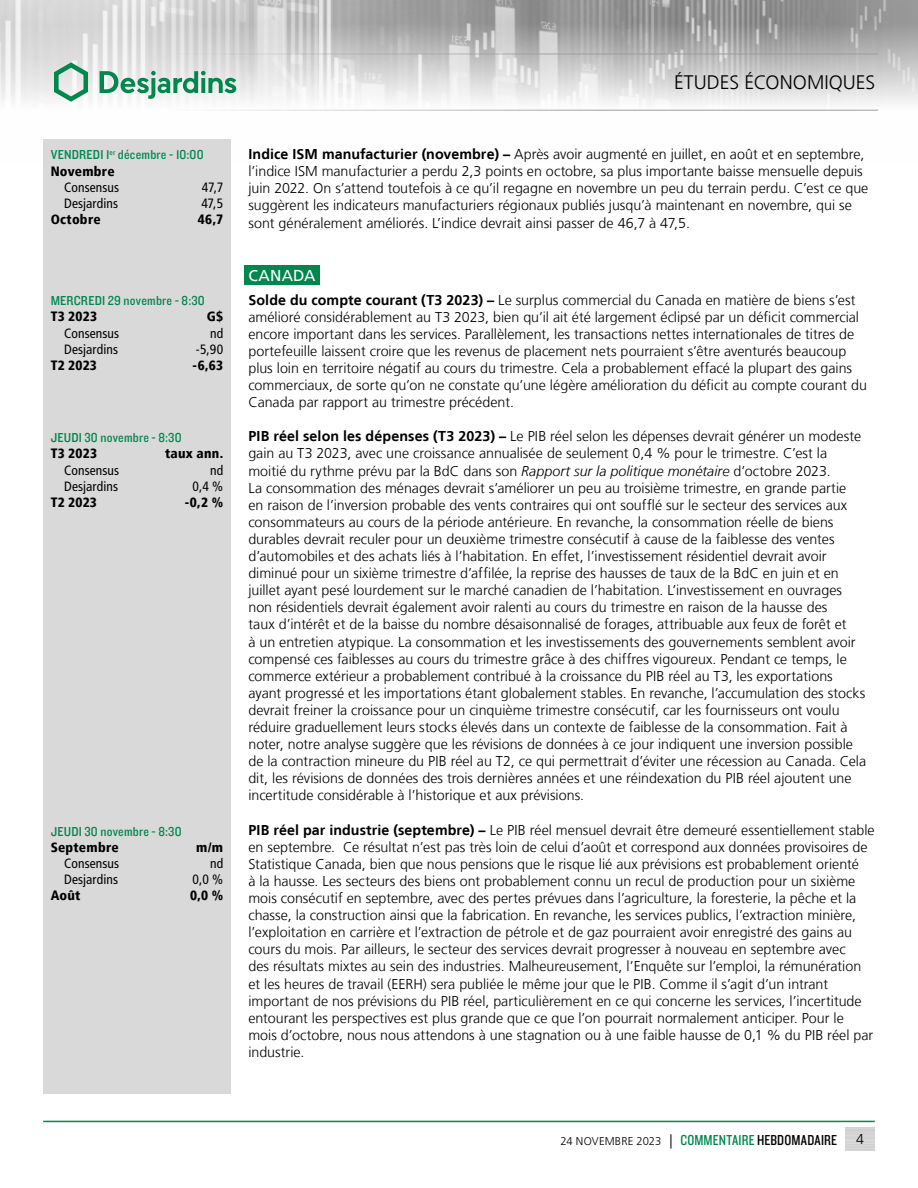
<style>
.page{position:relative;width:918px;height:1188px;background:#fff}
.page>*{position:absolute;margin:0;border:0;box-sizing:border-box;transform-origin:0 0}
.t1{font:300 19.5px "Frutiger LT";color:#000}
.t2{font:15.75px "Frutiger LT";letter-spacing:.01em;color:#fff}
.t3{font:300 14.25px/17.1px "Frutiger LT";color:#000}
.t4{font:condensed 13.5px "Frutiger LT";letter-spacing:.01em;color:#000}
.t5{font:13.5px "Knockout 30 Junior Welterwt";letter-spacing:.015em;color:#00874e}
.t6{font:900 condensed 13.5px "Frutiger LT";letter-spacing:.02em;color:#000}
.t7{font:300 11.25px "Frutiger LT";letter-spacing:.005em;color:#000}
.s1{font-weight:700}
.s2{font-style:italic}
.s3{font-size:14.25px}
.s4{font-family:"Knockout 29 Junior Ltweight";font-weight:400;font-size:15px;color:#00874e}
.s5{font-family:"Knockout 29 Junior Ltweight";font-weight:400;font-size:15px}
</style>
<div class="page">
<img style="left:0;top:0;width:918px;height:110px">
<hr style="left:0;top:54px;width:878px;height:1px;background:#9d9d9c">
<hr style="left:0;top:110px;width:878px;height:1px;background:#9d9d9c">
<svg style="left:54px;top:62px;width:34px;height:40px"></svg>
<svg style="left:100px;top:71px;width:136px;height:28px"></svg>
<hr style="left:43px;top:1121px;width:832px;height:1px;background:#00874e">
<div style="left:244px;top:265px;width:76px;height:20px;background:#00874e"></div>
<div style="left:43px;top:139px;width:188px;height:955px;background:#d9d9d9"></div>
<p class="t5" style="left:51px;top:146px;width:154px">VENDREDI 1<sup>er</sup> décembre - 10:00</p>
<p class="t6" style="left:51px;top:163px;width:65px">Novembre</p>
<p class="t4" style="left:64px;top:179px;width:57px">Consensus</p>
<p class="t4" style="left:202px;top:179px;width:23px">47,7</p>
<p class="t4" style="left:64px;top:195px;width:55px">Desjardins</p>
<p class="t4" style="left:201px;top:195px;width:23px">47,5</p>
<p class="t6" style="left:51px;top:211px;width:52px">Octobre</p>
<p class="t6" style="left:198px;top:211px;width:27px">46,7</p>
<p class="t5" style="left:51px;top:292px;width:156px">MERCREDI 29 novembre - 8:30</p>
<p class="t6" style="left:51px;top:309px;width:48px">T3 2023</p>
<p class="t6" style="left:207px;top:309px;width:18px">G$</p>
<p class="t4" style="left:64px;top:325px;width:57px">Consensus</p>
<p class="t4" style="left:210px;top:325px;width:15px">nd</p>
<p class="t4" style="left:64px;top:341px;width:55px">Desjardins</p>
<p class="t4" style="left:196px;top:341px;width:29px">-5,90</p>
<p class="t6" style="left:51px;top:357px;width:48px">T2 2023</p>
<p class="t6" style="left:193px;top:357px;width:32px">-6,63</p>
<p class="t5" style="left:51px;top:429px;width:132px">JEUDI 30 novembre - 8:30</p>
<p class="t6" style="left:51px;top:446px;width:48px">T3 2023</p>
<p class="t6" style="left:165px;top:446px;width:60px">taux ann.</p>
<p class="t4" style="left:64px;top:462px;width:57px">Consensus</p>
<p class="t4" style="left:210px;top:462px;width:15px">nd</p>
<p class="t4" style="left:64px;top:478px;width:55px">Desjardins</p>
<p class="t4" style="left:192px;top:478px;width:32px">0,4 %</p>
<p class="t6" style="left:51px;top:494px;width:48px">T2 2023</p>
<p class="t6" style="left:185px;top:494px;width:40px">-0,2 %</p>
<p class="t5" style="left:51px;top:822px;width:132px">JEUDI 30 novembre - 8:30</p>
<p class="t6" style="left:51px;top:839px;width:70px">Septembre</p>
<p class="t6" style="left:196px;top:839px;width:28px">m/m</p>
<p class="t4" style="left:64px;top:855px;width:57px">Consensus</p>
<p class="t4" style="left:210px;top:855px;width:15px">nd</p>
<p class="t4" style="left:64px;top:872px;width:55px">Desjardins</p>
<p class="t4" style="left:193px;top:872px;width:32px">0,0 %</p>
<p class="t6" style="left:51px;top:888px;width:31px">Août</p>
<p class="t6" style="left:190px;top:888px;width:35px">0,0 %</p>
<h1 class="t1" style="left:674px;top:72px;width:203px">ÉTUDES ÉCONOMIQUES</h1>
<p class="t3" style="left:248px;top:146px;width:622px"><span class="s1">Indice ISM manufacturier (novembre) –</span> Après avoir augmenté en juillet, en août et en septembre, l’indice ISM manufacturier a perdu 2,3 points en octobre, sa plus importante baisse mensuelle depuis juin 2022. On s’attend toutefois à ce qu’il regagne en novembre un peu du terrain perdu. C’est ce que suggèrent les indicateurs manufacturiers régionaux publiés jusqu’à maintenant en novembre, qui se sont généralement améliorés. L’indice devrait ainsi passer de 46,7 à 47,5.</p>
<p class="t2" style="left:248px;top:266px;width:69px">CANADA</p>
<p class="t3" style="left:248px;top:291px;width:620px"><span class="s1">Solde du compte courant (T3 2023) –</span> Le surplus commercial du Canada en matière de biens s’est amélioré considérablement au T3 2023, bien qu’il ait été largement éclipsé par un déficit commercial encore important dans les services. Parallèlement, les transactions nettes internationales de titres de portefeuille laissent croire que les revenus de placement nets pourraient s’être aventurés beaucoup plus loin en territoire négatif au cours du trimestre. Cela a probablement effacé la plupart des gains commerciaux, de sorte qu’on ne constate qu’une légère amélioration du déficit au compte courant du Canada par rapport au trimestre précédent.</p>
<p class="t3" style="left:248px;top:428px;width:619px"><span class="s1">PIB réel selon les dépenses (T3 2023) –</span> Le PIB réel selon les dépenses devrait générer un modeste gain au T3 2023, avec une croissance annualisée de seulement 0,4 % pour le trimestre. C’est la moitié du rythme prévu par la BdC dans son <span class="s2">Rapport sur la politique monétaire</span> d’octobre 2023.<br>La consommation des ménages devrait s’améliorer un peu au troisième trimestre, en grande partie<br>en raison de l’inversion probable des vents contraires qui ont soufflé sur le secteur des services aux consommateurs au cours de la période antérieure. En revanche, la consommation réelle de biens durables devrait reculer pour un deuxième trimestre consécutif à cause de la faiblesse des ventes d’automobiles et des achats liés à l’habitation. En effet, l’investissement résidentiel devrait avoir diminué pour un sixième trimestre d’affilée, la reprise des hausses de taux de la BdC en juin et en juillet ayant pesé lourdement sur le marché canadien de l’habitation. L’investissement en ouvrages non résidentiels devrait également avoir ralenti au cours du trimestre en raison de la hausse des<br>taux d’intérêt et de la baisse du nombre désaisonnalisé de forages, attribuable aux feux de forêt et<br>à un entretien atypique. La consommation et les investissements des gouvernements semblent avoir compensé ces faiblesses au cours du trimestre grâce à des chiffres vigoureux. Pendant ce temps, le commerce extérieur a probablement contribué à la croissance du PIB réel au T3, les exportations ayant progressé et les importations étant globalement stables. En revanche, l’accumulation des stocks devrait freiner la croissance pour un cinquième trimestre consécutif, car les fournisseurs ont voulu réduire graduellement leurs stocks élevés dans un contexte de faiblesse de la consommation. Fait à noter, notre analyse suggère que les révisions de données à ce jour indiquent une inversion possible de la contraction mineure du PIB réel au T2, ce qui permettrait d’éviter une récession au Canada. Cela dit, les révisions de données des trois dernières années et une réindexation du PIB réel ajoutent une incertitude considérable à l’historique et aux prévisions.</p>
<p class="t3" style="left:248px;top:821px;width:628px"><span class="s1">PIB réel par industrie (septembre) –</span> Le PIB réel mensuel devrait être demeuré essentiellement stable en septembre. Ce résultat n’est pas très loin de celui d’août et correspond aux données provisoires de Statistique Canada, bien que nous pensions que le risque lié aux prévisions est probablement orienté<br>à la hausse. Les secteurs des biens ont probablement connu un recul de production pour un sixième mois consécutif en septembre, avec des pertes prévues dans l’agriculture, la foresterie, la pêche et la chasse, la construction ainsi que la fabrication. En revanche, les services publics, l’extraction minière, l’exploitation en carrière et l’extraction de pétrole et de gaz pourraient avoir enregistré des gains au cours du mois. Par ailleurs, le secteur des services devrait progresser à nouveau en septembre avec<br>des résultats mixtes au sein des industries. Malheureusement, l’Enquête sur l’emploi, la rémunération et les heures de travail (EERH) sera publiée le même jour que le PIB. Comme il s’agit d’un intrant important de nos prévisions du PIB réel, particulièrement en ce qui concerne les services, l’incertitude entourant les perspectives est plus grande que ce que l’on pourrait normalement anticiper. Pour le mois d’octobre, nous nous attendons à une stagnation ou à une faible hausse de 0,1 % du PIB réel par industrie.</p>
<p class="t7" style="left:561px;top:1135px;width:278px">24 NOVEMBRE 2023 <span class="s3">|</span> <span class="s4">COMMENTAIRE</span> <span class="s5">HEBDOMADAIRE</span></p>
<p class="t3" style="left:856px;top:1131px;width:9px">4</p>
</div>
